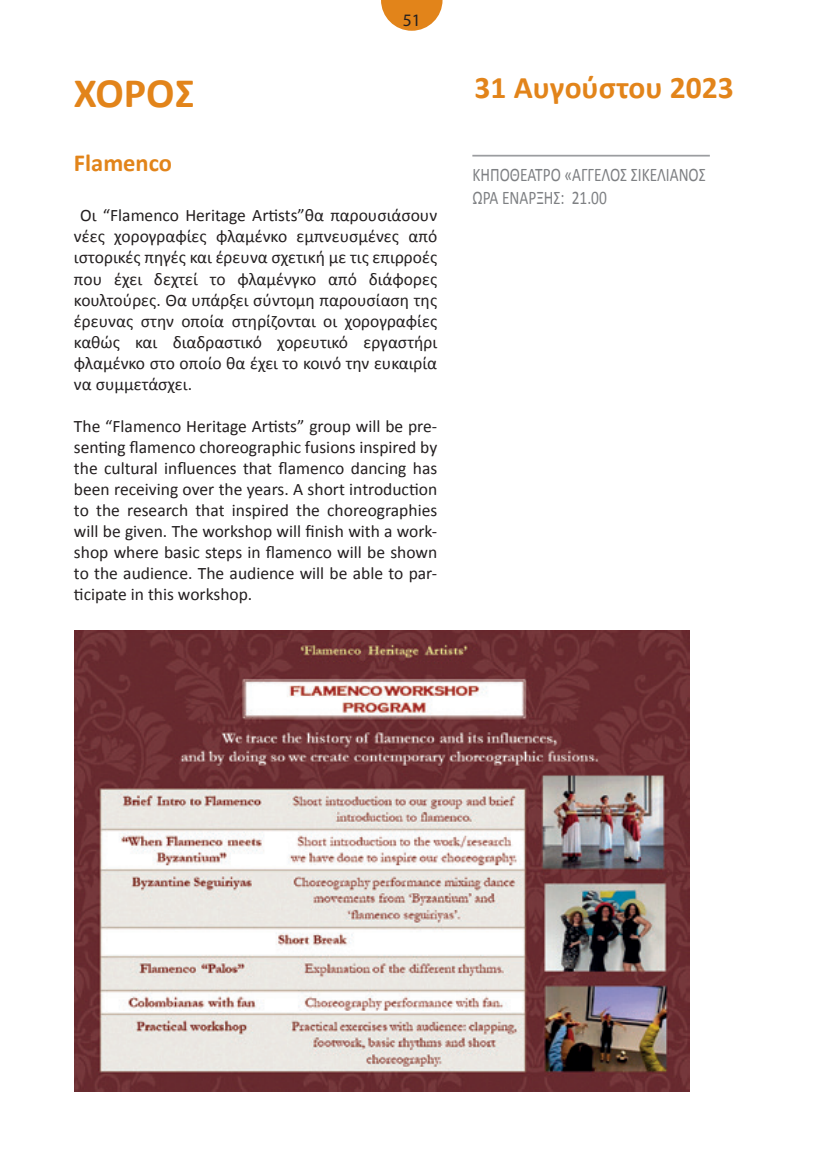
<style>
.page{position:relative;width:819px;height:1166px;background:#fff}
.page>*{position:absolute;margin:0;border:0;box-sizing:border-box;transform-origin:0 0}
.t1{font:700 42px "Calibri";color:#e2841a}
.t2{font:700 31.5px "Calibri";color:#e2841a}
.t3{font:700 24.5px "Calibri";color:#e2841a}
.t4{font:19.25px/23.1px "Calibri";color:#7e8083;scale:.8 1}
.t5{font:17.5px/21px "Calibri";color:#231f20;text-align:justify}
.t6{font:17.5px "Myriad Pro";color:#231f20}
</style>
<div class="page">
<svg style="left:381px;top:0;width:61px;height:31px"></svg>
<hr style="left:472px;top:155px;width:237px;height:2px;background:#9b9da0">
<img style="left:74px;top:630px;width:616px;height:461px">
<h1 class="t1" style="left:74px;top:66px;width:48px">ΧΟΡΟ</h1>
<h1 class="t1" style="left:175px;top:66px;width:21px">Σ</h1>
<p class="t6" style="left:403px;top:9px;width:19px">51</p>
<h3 class="t3" style="left:74px;top:147px;width:100px">Flamenco</h3>
<p class="t5" style="left:74px;top:205px;width:365px;text-indent:6px">Οι “Flamenco Heritage Artists”θα παρουσιάσουν νέες χορογραφίες φλαμένκο εμπνευσμένες από ιστορικές πηγές και έρευνα σχετική με τις επιρροές που έχει δεχτεί το φλαμένγκο από διάφορες κουλτούρες. Θα υπάρξει σύντομη παρουσίαση της έρευνας στην οποία στηρίζονται οι χορογραφίες καθώς και διαδραστικό χορευτικό εργαστήρι φλαμένκο στο οποίο θα έχει το κοινό την ευκαιρία να συμμετάσχει.</p>
<p class="t5" style="left:74px;top:415px;width:365px">The “Flamenco Heritage Artists” group will be pre&shy;senting flamenco choreographic fusions inspired by the cultural influences that flamenco dancing has been receiving over the years. A short introduction to the research that inspired the choreographies will be given. The workshop will finish with a work&shy;shop where basic steps in flamenco will be shown to the audience. The audience will be able to par&shy;ticipate in this workshop.</p>
<h2 class="t2" style="left:474px;top:68px;width:261px">31 Αυγούστου 2023</h2>
<p class="t4" style="left:472px;top:163px;width:293px">ΚΗΠΟΘΕΑΤΡΟ «ΑΓΓΕΛΟΣ ΣΙΚΕΛΙΑΝΟΣ<br>ΩΡΑ ΕΝΑΡΞΗΣ: 21.00</p>
</div>
